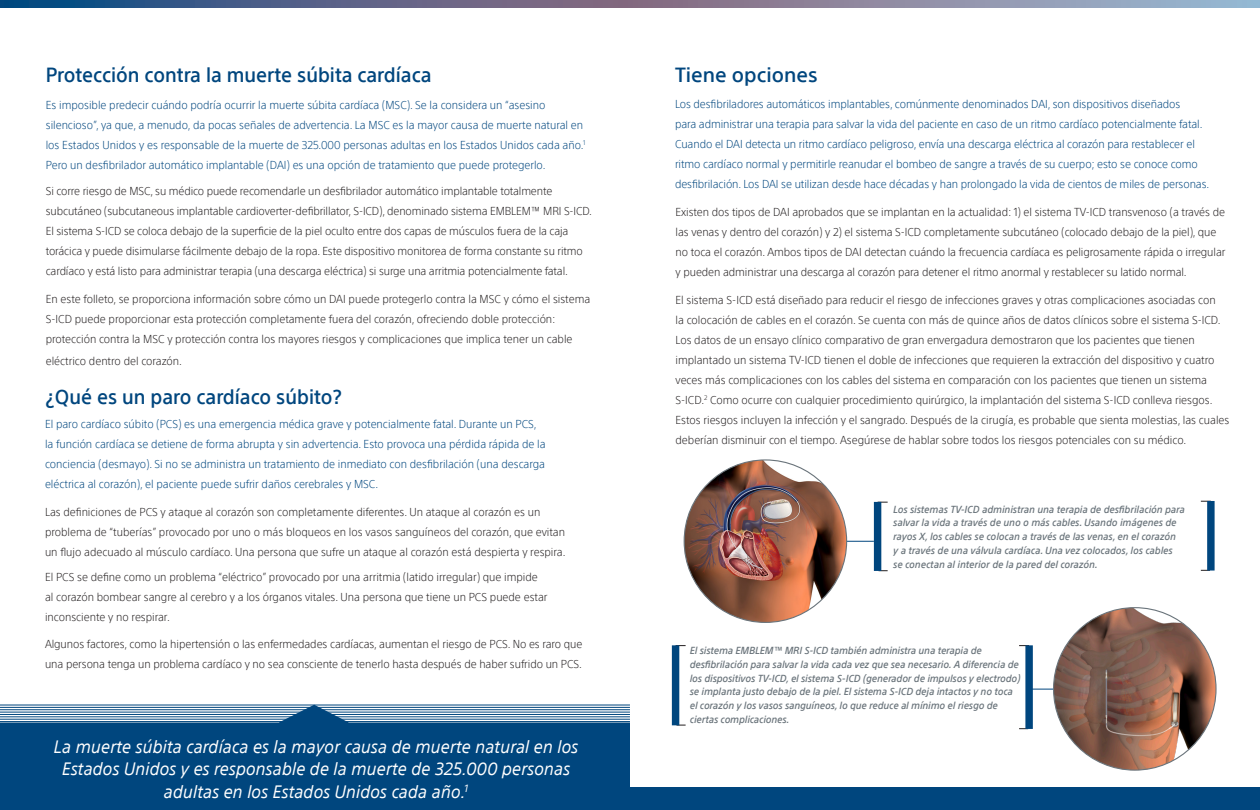
<style>
.page{position:relative;width:1260px;height:810px;background:#fff}
.page>*{position:absolute;margin:0;border:0;box-sizing:border-box;transform-origin:0 0}
.t1{font:500 20px "SST";color:#00467e;scale:.95 1}
.t2{font:500 20px "SST";color:#00467e}
.t3{font:italic 17.5px/22.5px "SST";color:#fff;text-align:center}
.t4{font:300 11.25px/20px "SST";letter-spacing:-.005em;color:#231f20;scale:.95 1}
.t5{font:300 11.25px/20px "SST";letter-spacing:-.005em;color:#00467e;scale:.95 1}
.t6{font:italic 500 10px/13.8px "SST";letter-spacing:-.005em;color:#6a747b;scale:.96 1}
</style>
<div class="page">
<svg style="left:0;top:705px;width:630px;height:105px;background:#165689"></svg>
<div style="left:874px;top:502px;width:7px;height:69px;background:#00467e"></div>
<div style="left:672px;top:645px;width:7px;height:80px;background:#00467e"></div>
<div style="left:1025px;top:645px;width:8px;height:84px;background:#00467e"></div>
<div style="left:1207px;top:501px;width:8px;height:70px;background:#00467e"></div>
<hr style="left:793px;top:541px;width:81px;height:1px;background:#00467e">
<hr style="left:1032px;top:689px;width:132px;height:1px;background:#00467e">
<div style="left:630px;top:788px;width:630px;height:22px;background:#00467e"></div>
<img style="left:684px;top:460px;width:163px;height:162px;border-radius:81px">
<img style="left:1054px;top:608px;width:162px;height:162px;border-radius:81px">
<svg style="left:0;top:0;width:1260px;height:8px;background:#6e7797"></svg>
<p class="t1" style="left:46px;top:63px;width:408px">Protección contra la muerte súbita cardíaca</p>
<p class="t5" style="left:46px;top:95px;width:570px">Es imposible predecir cuándo podría ocurrir la muerte súbita cardíaca (MSC). Se la considera un “asesino silencioso”, ya que, a menudo, da pocas señales de advertencia. La MSC es la mayor causa de muerte natural en los Estados Unidos y es responsable de la muerte de 325.000 personas adultas en los Estados Unidos cada año.<sup>1<br></sup>Pero un desfibrilador automático implantable (DAI) es una opción de tratamiento que puede protegerlo.</p>
<p class="t4" style="left:46px;top:181px;width:577px">Si corre riesgo de MSC, su médico puede recomendarle un desfibrilador automático implantable totalmente subcutáneo (subcutaneous implantable cardioverter-defibrillator, S-ICD), denominado sistema EMBLEM™ MRI S-ICD.<br>El sistema S-ICD se coloca debajo de la superficie de la piel oculto entre dos capas de músculos fuera de la caja torácica y puede disimularse fácilmente debajo de la ropa. Este dispositivo monitorea de forma constante su ritmo cardíaco y está listo para administrar terapia (una descarga eléctrica) si surge una arritmia potencialmente fatal.</p>
<p class="t4" style="left:46px;top:289px;width:575px">En este folleto, se proporciona información sobre cómo un DAI puede protegerlo contra la MSC y cómo el sistema<br>S-ICD puede proporcionar esta protección completamente fuera del corazón, ofreciendo doble protección: protección contra la MSC y protección contra los mayores riesgos y complicaciones que implica tener un cable</p>
<p class="t4" style="left:46px;top:351px;width:145px">eléctrico dentro del corazón.</p>
<p class="t1" style="left:46px;top:385px;width:313px">¿Qué es un paro cardíaco súbito?</p>
<p class="t5" style="left:45px;top:414px;width:529px">El paro cardíaco súbito (PCS) es una emergencia médica grave y potencialmente fatal. Durante un PCS, la función cardíaca se detiene de forma abrupta y sin advertencia. Esto provoca una pérdida rápida de la conciencia (desmayo). Si no se administra un tratamiento de inmediato con desfibrilación (una descarga eléctrica al corazón), el paciente puede sufrir daños cerebrales y MSC.</p>
<p class="t4" style="left:45px;top:502px;width:549px">Las definiciones de PCS y ataque al corazón son completamente diferentes. Un ataque al corazón es un problema de “tuberías” provocado por uno o más bloqueos en los vasos sanguíneos del corazón, que evitan un flujo adecuado al músculo cardíaco. Una persona que sufre un ataque al corazón está despierta y respira.</p>
<p class="t4" style="left:45px;top:567px;width:530px">El PCS se define como un problema “eléctrico” provocado por una arritmia (latido irregular) que impide al corazón bombear sangre al cerebro y a los órganos vitales. Una persona que tiene un PCS puede estar inconsciente y no respirar.</p>
<p class="t4" style="left:45px;top:633px;width:567px">Algunos factores, como la hipertensión o las enfermedades cardíacas, aumentan el riesgo de PCS. No es raro que una persona tenga un problema cardíaco y no sea consciente de tenerlo hasta después de haber sufrido un PCS.</p>
<p class="t3" style="left:54px;top:735px;width:526px">La muerte súbita cardíaca es la mayor causa de muerte natural en los<br>Estados Unidos y es responsable de la muerte de 325.000 personas adultas en los Estados Unidos cada año.<sup>1</sup></p>
<p class="t2" style="left:675px;top:63px;width:144px">Tiene opciones</p>
<p class="t5" style="left:675px;top:94px;width:564px">Los desfibriladores automáticos implantables, comúnmente denominados DAI, son dispositivos diseñados<br>para administrar una terapia para salvar la vida del paciente en caso de un ritmo cardíaco potencialmente fatal.<br>Cuando el DAI detecta un ritmo cardíaco peligroso, envía una descarga eléctrica al corazón para restablecer el ritmo cardíaco normal y permitirle reanudar el bombeo de sangre a través de su cuerpo; esto se conoce como desfibrilación. Los DAI se utilizan desde hace décadas y han prolongado la vida de cientos de miles de personas.</p>
<p class="t4" style="left:676px;top:201px;width:580px">Existen dos tipos de DAI aprobados que se implantan en la actualidad: 1) el sistema TV-ICD transvenoso (a través de las venas y dentro del corazón) y 2) el sistema S-ICD completamente subcutáneo (colocado debajo de la piel), que no toca el corazón. Ambos tipos de DAI detectan cuándo la frecuencia cardíaca es peligrosamente rápida o irregular y pueden administrar una descarga al corazón para detener el ritmo anormal y restablecer su latido normal.</p>
<p class="t4" style="left:676px;top:289px;width:585px">El sistema S-ICD está diseñado para reducir el riesgo de infecciones graves y otras complicaciones asociadas con<br>la colocación de cables en el corazón. Se cuenta con más de quince años de datos clínicos sobre el sistema S-ICD.<br>Los datos de un ensayo clínico comparativo de gran envergadura demostraron que los pacientes que tienen implantado un sistema TV-ICD tienen el doble de infecciones que requieren la extracción del dispositivo y cuatro veces más complicaciones con los cables del sistema en comparación con los pacientes que tienen un sistema S-ICD.<sup>2</sup> Como ocurre con cualquier procedimiento quirúrgico, la implantación del sistema S-ICD conlleva riesgos.<br>Estos riesgos incluyen la infección y el sangrado. Después de la cirugía, es probable que sienta molestias, las cuales deberían disminuir con el tiempo. Asegúrese de hablar sobre todos los riesgos potenciales con su médico.</p>
<p class="t6" style="left:893px;top:502px;width:305px">Los sistemas TV-ICD administran una terapia de desfibrilación para salvar la vida a través de uno o más cables. Usando imágenes de rayos X, los cables se colocan a través de las venas, en el corazón<br>y a través de una válvula cardíaca. Una vez colocados, los cables<br>se conectan al interior de la pared del corazón.</p>
<p class="t6" style="left:690px;top:644px;width:346px">El sistema EMBLEM™ MRI S-ICD también administra una terapia de desfibrilación para salvar la vida cada vez que sea necesario. A diferencia de los dispositivos TV-ICD, el sistema S-ICD (generador de impulsos y electrodo) se implanta justo debajo de la piel. El sistema S-ICD deja intactos y no toca el corazón y los vasos sanguíneos, lo que reduce al mínimo el riesgo de ciertas complicaciones.</p>
</div>
